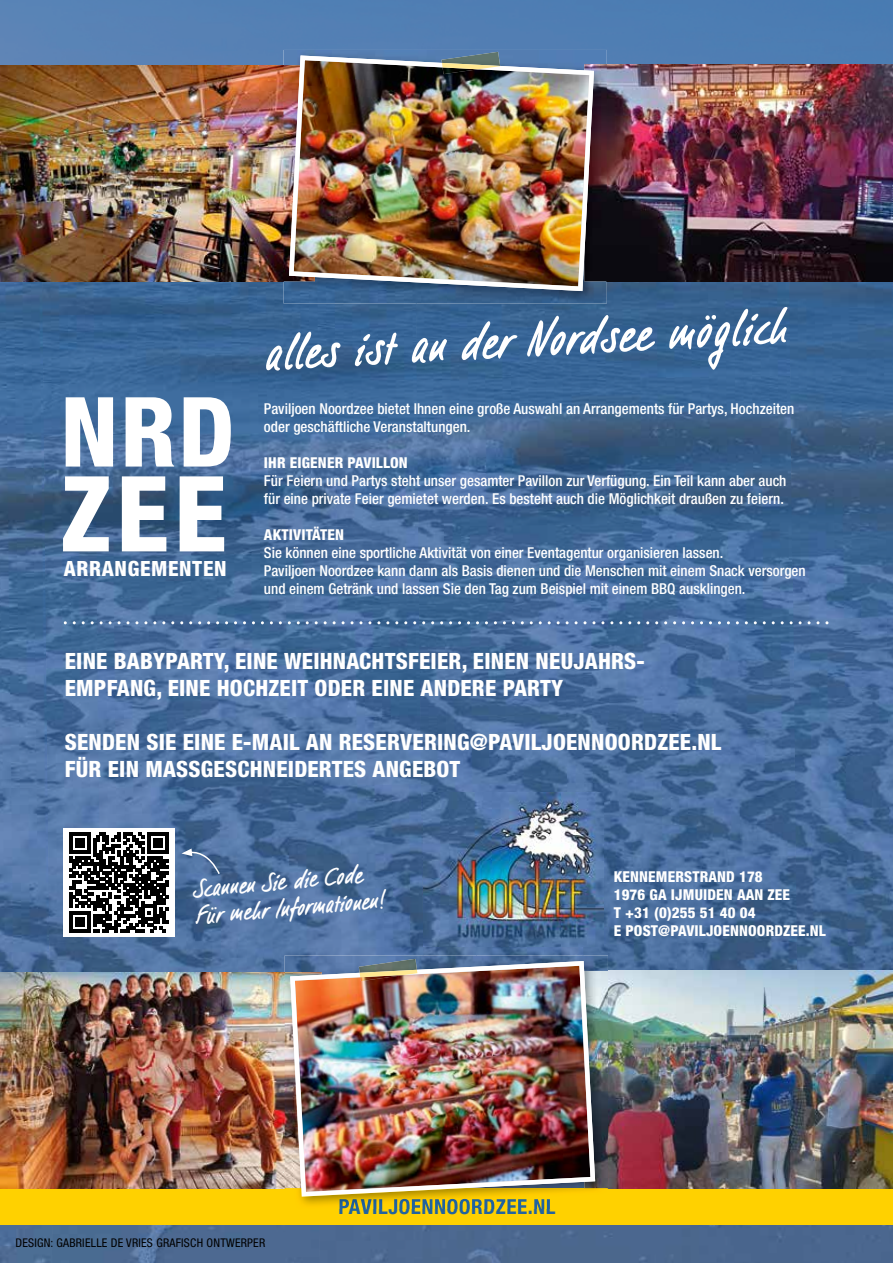
<style>
.page{position:relative;width:893px;height:1263px;background:#fff}
.page>*{position:absolute;margin:0;border:0;box-sizing:border-box;transform-origin:0 0}
.t1{font:800 condensed 105px "Helvetica Neue LT Std";color:#fff}
.t2{font:800 condensed 96.9px "Helvetica Neue LT Std";color:#fff}
.t3{font:54px "Filzerhand EF";color:#fff}
.t4{font:27px/27px "Filzerhand EF";color:#fff}
.t5{font:800 condensed 22.5px/27px "Helvetica Neue LT Std";letter-spacing:.01em;color:#fff}
.t6{font:700 condensed 21px "Helvetica Neue LT Std";letter-spacing:.025em;color:#22639f}
.t7{font:800 condensed 21px "Helvetica Neue LT Std";letter-spacing:.03em;color:#fff}
.t8{font:500 condensed 15px/18px "Helvetica Neue LT Std";color:#fff}
.t9{font:800 condensed 15px/18px "Helvetica Neue LT Std";letter-spacing:.01em;color:#fff}
.t10{font:condensed 12px "Helvetica Neue LT Std";letter-spacing:.02em;color:#000}
</style>
<div class="page">
<img style="left:0;top:0;width:893px;height:65px">
<img style="left:0;top:281px;width:52px;height:982px">
<img style="left:42px;top:281px;width:374px;height:302px">
<img style="left:416px;top:281px;width:373px;height:297px">
<img style="left:789px;top:281px;width:104px;height:690px">
<img style="left:45px;top:578px;width:376px;height:323px">
<img style="left:419px;top:575px;width:377px;height:269px">
<img style="left:421px;top:843px;width:55px;height:112px">
<img style="left:583px;top:840px;width:214px;height:131px">
<img style="left:49px;top:896px;width:374px;height:76px">
<img style="left:476px;top:946px;width:107px;height:9px">
<img style="left:52px;top:1224px;width:267px;height:39px">
<div style="left:319px;top:1224px;width:574px;height:39px;background:#4b678f"></div>
<div style="left:0;top:1188px;width:893px;height:36px;background:#ffd100"></div>
<img style="left:423px;top:792px;width:181px;height:154px">
<svg style="left:181px;top:848px;width:39px;height:26px"></svg>
<svg style="left:64px;top:621px;width:764px;height:3px"></svg>
<div style="left:64px;top:828px;width:111px;height:108px;background:#fff"></div>
<svg style="left:69px;top:833px;width:99px;height:99px"></svg>
<img style="left:607px;top:64px;width:286px;height:217px">
<img style="left:0;top:65px;width:283px;height:216px">
<img style="left:283px;top:50px;width:324px;height:253px">
<img style="left:289px;top:55px;width:305px;height:236px">
<img style="left:441px;top:52px;width:59px;height:14px">
<img style="left:443px;top:69px;width:35px;height:5px">
<svg style="left:442px;top:63px;width:58px;height:6px"></svg>
<img style="left:608px;top:971px;width:285px;height:217px">
<img style="left:0;top:972px;width:285px;height:216px">
<img style="left:285px;top:955px;width:323px;height:254px">
<img style="left:340px;top:1199px;width:215px;height:10px">
<img style="left:290px;top:961px;width:305px;height:235px">
<img style="left:359px;top:959px;width:58px;height:14px">
<img style="left:360px;top:977px;width:45px;height:4px">
<svg style="left:360px;top:970px;width:57px;height:7px"></svg>
<h2 class="t2" style="left:61px;top:372px;width:175px">NRD</h2>
<h1 class="t1" style="left:61px;top:449px;width:168px">ZEE</h1>
<h3 class="t7" style="left:64px;top:555px;width:164px">ARRANGEMENTEN</h3>
<h3 class="t3" style="left:263px;top:320px;width:526px;rotate:-3deg">alles ist an der Nordsee möglich</h3>
<p class="t8" style="left:264px;top:399px;width:532px">Paviljoen Noordzee bietet Ihnen eine große Auswahl an Arrangements für Partys, Hochzeiten oder geschäftliche Veranstaltungen.</p>
<p class="t9" style="left:264px;top:453px;width:145px">IHR EIGENER PAVILLON</p>
<p class="t8" style="left:264px;top:471px;width:524px">Für Feiern und Partys steht unser gesamter Pavillon zur Verfügung. Ein Teil kann aber auch für eine private Feier gemietet werden. Es besteht auch die Möglichkeit draußen zu feiern.</p>
<p class="t9" style="left:264px;top:525px;width:82px">AKTIVITÄTEN</p>
<p class="t8" style="left:264px;top:543px;width:543px">Sie können eine sportliche Aktivität von einer Eventagentur organisieren lassen.<br>Paviljoen Noordzee kann dann als Basis dienen und die Menschen mit einem Snack versorgen und einem Getränk und lassen Sie den Tag zum Beispiel mit einem BBQ ausklingen.</p>
<h3 class="t5" style="left:65px;top:647px;width:582px">EINE BABYPARTY, EINE WEIHNACHTSFEIER, EINEN NEUJAHRS-<br>EMPFANG, EINE HOCHZEIT ODER EINE ANDERE PARTY</h3>
<h3 class="t5" style="left:65px;top:728px;width:658px">SENDEN SIE EINE E-MAIL AN RESERVERING@PAVILJOENNOORDZEE.NL<br>FÜR EIN MASSGESCHNEIDERTES ANGEBOT</h3>
<h3 class="t4" style="left:193px;top:878px;width:193px;rotate:-5deg">Scannen Sie die Code<br>Für mehr Informationen!</h3>
<p class="t9" style="left:614px;top:867px;width:214px">KENNEMERSTRAND 178<br>1976 GA IJMUIDEN AAN ZEE<br>T +31 (0)255 51 40 04<br>E POST@PAVILJOENNOORDZEE.NL</p>
<p class="t10" style="left:15px;top:1235px;width:251px">DESIGN: GABRIELLE DE VRIES GRAFISCH ONTWERPER</p>
<h3 class="t6" style="left:338px;top:1194px;width:219px">PAVILJOENNOORDZEE.NL</h3>
</div>
